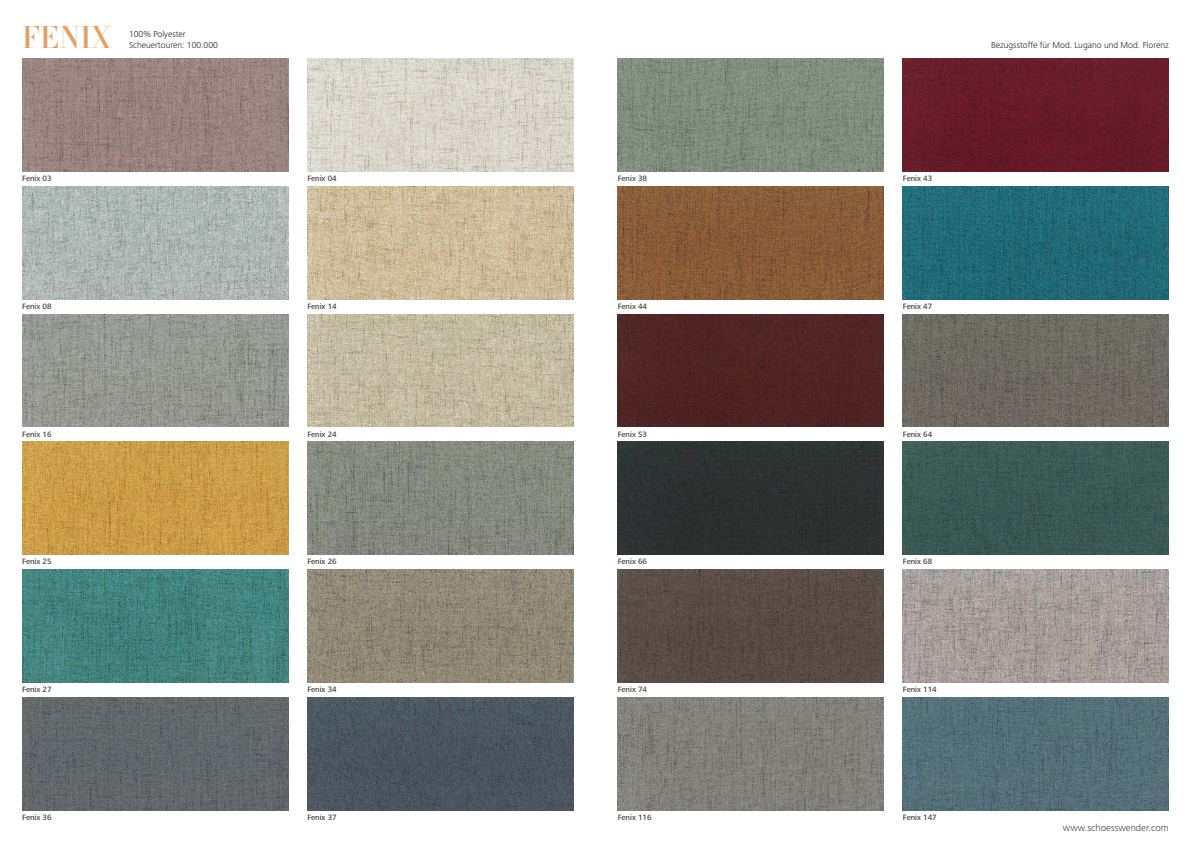
<style>
.page{position:relative;width:1191px;height:842px;background:#fff}
.page>*{position:absolute;margin:0;border:0;box-sizing:border-box;transform-origin:0 0}
.t1{font:30px "Essonnes Headline";color:#e4a167}
.t2{font:300 10px "Frutiger Next";color:#3c3c3b}
.t3{font:300 9px/10.8px "Frutiger Next";color:#1d1d1b}
.t4{font:500 8px "Frutiger Next";color:#3c3c3b}
</style>
<div class="page">
<img style="left:22px;top:186px;width:266px;height:113px">
<img style="left:307px;top:186px;width:266px;height:113px">
<img style="left:307px;top:59px;width:266px;height:112px">
<img style="left:22px;top:59px;width:266px;height:112px">
<img style="left:307px;top:314px;width:266px;height:113px">
<img style="left:22px;top:314px;width:266px;height:113px">
<img style="left:22px;top:442px;width:266px;height:113px">
<img style="left:22px;top:570px;width:266px;height:112px">
<img style="left:22px;top:697px;width:266px;height:113px">
<img style="left:307px;top:697px;width:266px;height:113px">
<img style="left:307px;top:442px;width:266px;height:113px">
<img style="left:307px;top:570px;width:266px;height:112px">
<img style="left:618px;top:186px;width:265px;height:113px">
<img style="left:903px;top:186px;width:265px;height:113px">
<img style="left:903px;top:59px;width:265px;height:112px">
<img style="left:618px;top:59px;width:265px;height:112px">
<img style="left:903px;top:314px;width:265px;height:113px">
<img style="left:618px;top:314px;width:265px;height:113px">
<img style="left:618px;top:442px;width:265px;height:113px">
<img style="left:618px;top:570px;width:265px;height:112px">
<img style="left:618px;top:697px;width:265px;height:113px">
<img style="left:903px;top:442px;width:265px;height:113px">
<img style="left:903px;top:570px;width:265px;height:112px">
<img style="left:903px;top:697px;width:265px;height:113px">
<h1 class="t1" style="left:22px;top:16px;width:91px">FENIX</h1>
<p class="t3" style="left:129px;top:29px;width:90px">100% Polyester<br>Scheuertouren: 100.000</p>
<p class="t3" style="left:991px;top:39px;width:179px">Bezugsstoffe für Mod. Lugano und Mod. Florenz</p>
<p class="t4" style="left:22px;top:173px;width:31px">Fenix 03</p>
<p class="t4" style="left:307px;top:173px;width:31px">Fenix 04</p>
<p class="t4" style="left:618px;top:173px;width:31px">Fenix 38</p>
<p class="t4" style="left:903px;top:173px;width:31px">Fenix 43</p>
<p class="t4" style="left:22px;top:301px;width:31px">Fenix 08</p>
<p class="t4" style="left:307px;top:301px;width:31px">Fenix 14</p>
<p class="t4" style="left:618px;top:301px;width:31px">Fenix 44</p>
<p class="t4" style="left:903px;top:301px;width:31px">Fenix 47</p>
<p class="t4" style="left:22px;top:430px;width:31px">Fenix 16</p>
<p class="t4" style="left:307px;top:430px;width:31px">Fenix 24</p>
<p class="t4" style="left:618px;top:430px;width:31px">Fenix 53</p>
<p class="t4" style="left:903px;top:430px;width:31px">Fenix 64</p>
<p class="t4" style="left:22px;top:557px;width:31px">Fenix 25</p>
<p class="t4" style="left:307px;top:557px;width:31px">Fenix 26</p>
<p class="t4" style="left:618px;top:557px;width:31px">Fenix 66</p>
<p class="t4" style="left:903px;top:557px;width:31px">Fenix 68</p>
<p class="t4" style="left:22px;top:684px;width:31px">Fenix 27</p>
<p class="t4" style="left:307px;top:684px;width:31px">Fenix 34</p>
<p class="t4" style="left:618px;top:684px;width:31px">Fenix 74</p>
<p class="t4" style="left:903px;top:684px;width:35px">Fenix 114</p>
<p class="t4" style="left:22px;top:812px;width:31px">Fenix 36</p>
<p class="t4" style="left:307px;top:812px;width:31px">Fenix 37</p>
<p class="t4" style="left:618px;top:812px;width:35px">Fenix 116</p>
<p class="t4" style="left:903px;top:812px;width:35px">Fenix 147</p>
<p class="t2" style="left:1063px;top:822px;width:107px">www.schoesswender.com</p>
</div>
